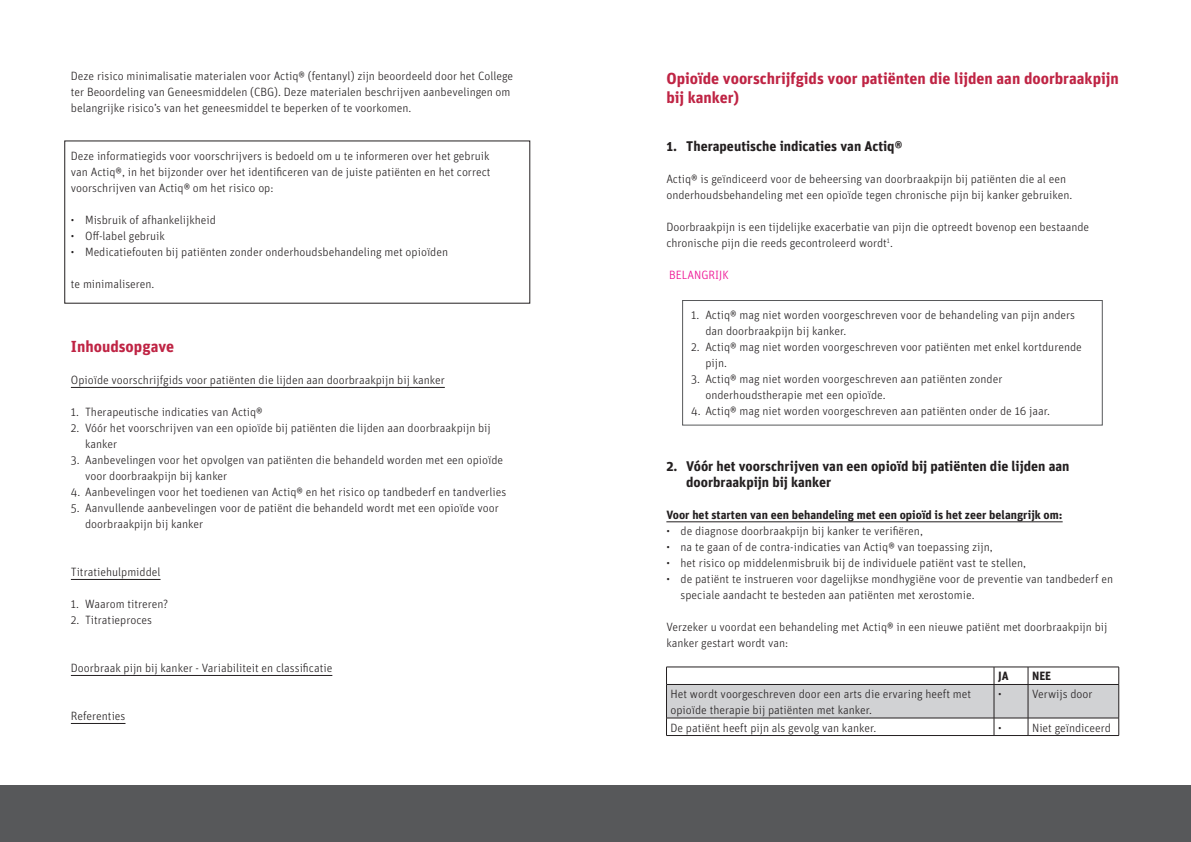
<style>
.page{position:relative;width:1191px;height:842px;background:#fff}
.page>*{position:absolute;margin:0;border:0;box-sizing:border-box;transform-origin:0 0}
.t1{font:700 16px/19.2px "Unit OT";color:#bf2444}
.t2{font:700 14px/16px "Unit OT";color:#231f20}
.t3{font:300 12px/16px "Unit OT";color:#231f20}
.t4{font:700 12px "Unit OT";color:#231f20}
.t5{font:300 12px "Unit OT";color:#ed028c}
</style>
<div class="page">
<div style="left:595px;top:785px;width:596px;height:57px;background:#57585a"></div>
<div style="left:0;top:785px;width:595px;height:57px;background:#57585a"></div>
<hr style="left:71px;top:387px;width:374px;height:1px;background:#231f20">
<hr style="left:71px;top:579px;width:89px;height:1px;background:#231f20">
<hr style="left:71px;top:675px;width:261px;height:1px;background:#231f20">
<hr style="left:71px;top:723px;width:54px;height:1px;background:#231f20">
<hr style="left:666px;top:522px;width:396px;height:1px;background:#231f20">
<svg style="left:666px;top:667px;width:453px;height:68px"></svg>
<hr style="left:666px;top:735px;width:328px;height:1px;background:#231f20">
<hr style="left:994px;top:735px;width:34px;height:1px;background:#231f20">
<hr style="left:1028px;top:735px;width:90px;height:1px;background:#231f20">
<div style="left:682px;top:300px;width:420px;height:125px;border:1px solid #57585a"></div>
<p class="t3" style="left:71px;top:68px;width:444px">Deze risico minimalisatie materialen voor Actiq® (fentanyl) zijn beoordeeld door het College ter Beoordeling van Geneesmiddelen (CBG). Deze materialen beschrijven aanbevelingen om belangrijke risico’s van het geneesmiddel te beperken of te voorkomen.</p>
<p class="t3" style="left:71px;top:148px;width:421px;text-align:justify">Deze informatiegids voor voorschrijvers is bedoeld om u te informeren over het gebruik van Actiq®, in het bijzonder over het identificeren van de juiste patiënten en het correct voorschrijven van Actiq® om het risico op:</p>
<p class="t3" style="left:71px;top:212px;width:146px">• Misbruik of afhankelijkheid</p>
<p class="t3" style="left:71px;top:228px;width:95px">• Off-label gebruik</p>
<p class="t3" style="left:71px;top:244px;width:379px">• Medicatiefouten bij patiënten zonder onderhoudsbehandeling met opioïden</p>
<p class="t3" style="left:71px;top:276px;width:85px">te minimaliseren.</p>
<p class="t1" style="left:71px;top:337px;width:105px">Inhoudsopgave</p>
<p class="t3" style="left:71px;top:372px;width:375px">Opioïde voorschrijfgids voor patiënten die lijden aan doorbraakpijn bij kanker</p>
<p class="t3" style="left:71px;top:404px;width:193px">1. Therapeutische indicaties van Actiq®</p>
<p class="t3" style="left:85px;top:420px;width:407px;text-indent:-14px">2. Vóór het voorschrijven van een opioïde bij patiënten die lijden aan doorbraakpijn bij kanker</p>
<p class="t3" style="left:85px;top:452px;width:419px;text-indent:-14px">3. Aanbevelingen voor het opvolgen van patiënten die behandeld worden met een opioïde voor doorbraakpijn bij kanker</p>
<p class="t3" style="left:71px;top:484px;width:437px">4. Aanbevelingen voor het toedienen van Actiq® en het risico op tandbederf en tandverlies</p>
<p class="t3" style="left:85px;top:500px;width:415px;text-indent:-14px">5. Aanvullende aanbevelingen voor de patiënt die behandeld wordt met een opioïde voor doorbraakpijn bij kanker</p>
<p class="t3" style="left:71px;top:564px;width:91px">Titratiehulpmiddel</p>
<p class="t3" style="left:71px;top:596px;width:99px">1. Waarom titreren?</p>
<p class="t3" style="left:71px;top:612px;width:83px">2. Titratieproces</p>
<p class="t3" style="left:71px;top:660px;width:263px">Doorbraak pijn bij kanker - Variabiliteit en classificatie</p>
<p class="t3" style="left:71px;top:708px;width:56px">Referenties</p>
<p class="t1" style="left:666px;top:68px;width:454px">Opioïde voorschrijfgids voor patiënten die lijden aan doorbraakpijn bij kanker)</p>
<p class="t2" style="left:666px;top:138px;width:237px">1. Therapeutische indicaties van Actiq®</p>
<p class="t3" style="left:666px;top:171px;width:407px">Actiq® is geïndiceerd voor de beheersing van doorbraakpijn bij patiënten die al een onderhoudsbehandeling met een opioïde tegen chronische pijn bij kanker gebruiken.</p>
<p class="t3" style="left:666px;top:219px;width:424px">Doorbraakpijn is een tijdelijke exacerbatie van pijn die optreedt bovenop een bestaande chronische pijn die reeds gecontroleerd wordt<sup>1</sup>.</p>
<p class="t5" style="left:669px;top:268px;width:61px">BELANGRIJK</p>
<p class="t3" style="left:705px;top:307px;width:371px;text-indent:-14px">1. Actiq® mag niet worden voorgeschreven voor de behandeling van pijn anders dan doorbraakpijn bij kanker.</p>
<p class="t3" style="left:705px;top:339px;width:378px;text-indent:-14px">2. Actiq® mag niet worden voorgeschreven voor patiënten met enkel kortdurende pijn.</p>
<p class="t3" style="left:705px;top:371px;width:298px;text-indent:-14px">3. Actiq® mag niet worden voorgeschreven aan patiënten zonder onderhoudstherapie met een opioïde.</p>
<p class="t3" style="left:691px;top:403px;width:360px">4. Actiq® mag niet worden voorgeschreven aan patiënten onder de 16 jaar.</p>
<p class="t2" style="left:686px;top:458px;width:385px;text-indent:-20px">2. Vóór het voorschrijven van een opioïd bij patiënten die lijden aan doorbraakpijn bij kanker</p>
<p class="t4" style="left:666px;top:507px;width:398px">Voor het starten van een behandeling met een opioïd is het zeer belangrijk om:</p>
<p class="t3" style="left:666px;top:523px;width:258px">• de diagnose doorbraakpijn bij kanker te verifiëren,</p>
<p class="t3" style="left:666px;top:539px;width:328px">• na te gaan of de contra-indicaties van Actiq® van toepassing zijn,</p>
<p class="t3" style="left:666px;top:555px;width:361px">• het risico op middelenmisbruik bij de individuele patiënt vast te stellen,</p>
<p class="t3" style="left:680px;top:571px;width:434px;text-indent:-14px">• de patiënt te instrueren voor dagelijkse mondhygiëne voor de preventie van tandbederf en speciale aandacht te besteden aan patiënten met xerostomie.</p>
<p class="t3" style="left:666px;top:619px;width:442px">Verzeker u voordat een behandeling met Actiq® in een nieuwe patiënt met doorbraakpijn bij kanker gestart wordt van:</p>
<p class="t4" style="left:998px;top:669px;width:12px">JA</p>
<p class="t4" style="left:1032px;top:669px;width:21px">NEE</p>
<p class="t3" style="left:670px;top:686px;width:302px">Het wordt voorgeschreven door een arts die ervaring heeft met opioïde therapie bij patiënten met kanker.</p>
<p class="t3" style="left:998px;top:686px;width:5px">•</p>
<p class="t3" style="left:1032px;top:686px;width:62px">Verwijs door</p>
<p class="t3" style="left:670px;top:719px;width:207px">De patiënt heeft pijn als gevolg van kanker.</p>
<p class="t3" style="left:998px;top:719px;width:5px">•</p>
<p class="t3" style="left:1032px;top:719px;width:81px">Niet geïndiceerd</p>
</div>
